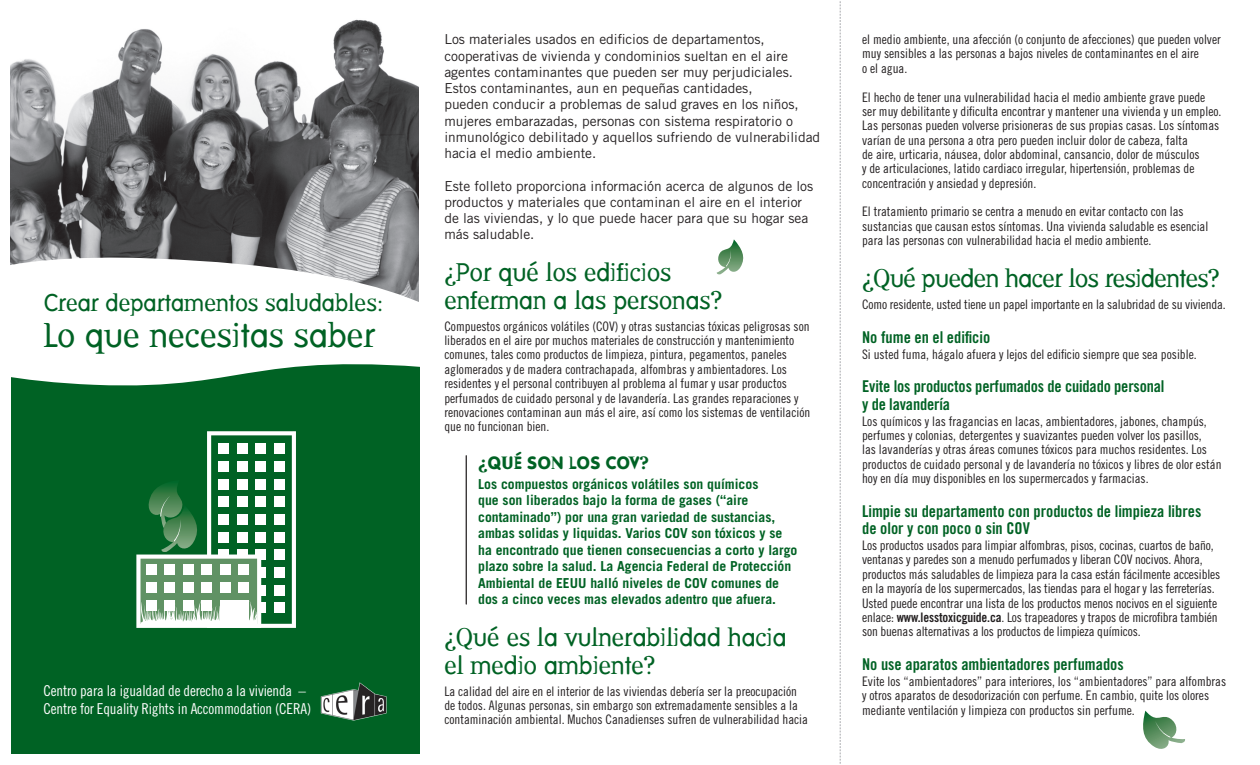
<style>
.page{position:relative;width:1260px;height:765px;background:#fff}
.page>*{position:absolute;margin:0;border:0;box-sizing:border-box;transform-origin:0 0}
.t1{font:33.75px "Dead History Roman";letter-spacing:.005em;color:#006224}
.t2{font:25px/27.5px "Dead History Roman";color:#006224}
.t3{font:25px "Dead History Roman";letter-spacing:-.02em;color:#006224}
.t4{font:23.75px "Dead History Roman";color:#006224}
.t5{font:700 17.5px "Dead History";color:#006224}
.t6{font:16.25px/17.5px "Trade Gothic Bold Cond Twenty";color:#006224}
.t7{font:15px/18px "Trade Gothic Cond Eighteen";letter-spacing:-.01em;color:#fff}
.t8{font:13.75px/16.2px "Trade Gothic";color:#231f20}
.t9{font:700 13.75px/16.5px "Trade Gothic";color:#006224}
.t10{font:13.12px/14.4px "Trade Gothic Cond Eighteen";color:#231f20}
.s1{font-family:"Trade Gothic Bold Cond Twenty"}
</style>
<div class="page">
<img style="left:10px;top:19px;width:409px;height:233px">
<div style="left:11px;top:309px;width:409px;height:445px;background:#006224"></div>
<img style="left:320px;top:682px;width:67px;height:39px">
<svg style="left:10px;top:252px;width:410px;height:134px;fill:#fff"></svg>
<div style="left:10px;top:302px;width:253px;height:38px;background:#fff"></div>
<svg style="left:716px;top:239px;width:28px;height:36px"></svg>
<svg style="left:136px;top:431px;width:160px;height:197px"></svg>
<hr style="left:466px;top:456px;width:1px;height:148px;background:#231f20">
<svg style="left:1143px;top:711px;width:42px;height:38px"></svg>
<svg style="left:840px;top:1px;width:1px;height:763px"></svg>
<h3 class="t4" style="left:44px;top:285px;width:341px">Crear departamentos saludables:</h3>
<h1 class="t1" style="left:44px;top:311px;width:333px">Lo que necesitas saber</h1>
<p class="t7" style="left:44px;top:681px;width:269px">Centro para la igualdad de derecho a la vivienda –<br>Centre for Equality Rights in Accommodation (CERA)</p>
<p class="t8" style="left:444px;top:31px;width:377px">Los materiales usados en edificios de departamentos, cooperativas de vivienda y condominios sueltan en el aire agentes contaminantes que pueden ser muy perjudiciales.<br>Estos contaminantes, aun en pequeñas cantidades,<br>pueden conducir a problemas de salud graves en los niños, mujeres embarazadas, personas con sistema respiratorio o inmunológico debilitado y aquellos sufriendo de vulnerabilidad hacia el medio ambiente.</p>
<p class="t8" style="left:444px;top:178px;width:370px">Este folleto proporciona información acerca de algunos de los productos y materiales que contaminan el aire en el interior de las viviendas, y lo que puede hacer para que su hogar sea más saludable.</p>
<h2 class="t2" style="left:444px;top:257px;width:279px">¿Por qué los edificios enferman a las personas?</h2>
<p class="t10" style="left:444px;top:319px;width:367px">Compuestos orgánicos volátiles (COV) y otras sustancias tóxicas peligrosas son liberados en el aire por muchos materiales de construcción y mantenimiento comunes, tales como productos de limpieza, pintura, pegamentos, paneles aglomerados y de madera contrachapada, alfombras y ambientadores. Los residentes y el personal contribuyen al problema al fumar y usar productos perfumados de cuidado personal y de lavandería. Las grandes reparaciones y renovaciones contaminan aun más el aire, así como los sistemas de ventilación que no funcionan bien.</p>
<h3 class="t5" style="left:478px;top:450px;width:172px">¿QUÉ SON LOS COV?</h3>
<p class="t9" style="left:478px;top:475px;width:321px">Los compuestos orgánicos volátiles son químicos<br>que son liberados bajo la forma de gases (“aire contaminado”) por una gran variedad de sustancias, ambas solidas y liquidas. Varios COV son tóxicos y se ha encontrado que tienen consecuencias a corto y largo plazo sobre la salud. La Agencia Federal de Protección Ambiental de EEUU halló niveles de COV comunes de dos a cinco veces mas elevados adentro que afuera.</p>
<h2 class="t2" style="left:444px;top:622px;width:344px">¿Qué es la vulnerabilidad hacia el medio ambiente?</h2>
<p class="t10" style="left:444px;top:684px;width:365px">La calidad del aire en el interior de las viviendas debería ser la preocupación de todos. Algunas personas, sin embargo son extremadamente sensibles a la contaminación ambiental. Muchos Canadienses sufren de vulnerabilidad hacia</p>
<p class="t10" style="left:862px;top:32px;width:360px">el medio ambiente, una afección (o conjunto de afecciones) que pueden volver muy sensibles a las personas a bajos niveles de contaminantes en el aire<br>o el agua.</p>
<p class="t10" style="left:862px;top:90px;width:361px">El hecho de tener una vulnerabilidad hacia el medio ambiente grave puede ser muy debilitante y dificulta encontrar y mantener una vivienda y un empleo.<br>Las personas pueden volverse prisioneras de sus propias casas. Los síntomas varían de una persona a otra pero pueden incluir dolor de cabeza, falta<br>de aire, urticaria, náusea, dolor abdominal, cansancio, dolor de músculos<br>y de articulaciones, latido cardiaco irregular, hipertensión, problemas de concentración y ansiedad y depresión.</p>
<p class="t10" style="left:862px;top:204px;width:348px">El tratamiento primario se centra a menudo en evitar contacto con las sustancias que causan estos síntomas. Una vivienda saludable es esencial para las personas con vulnerabilidad hacia el medio ambiente.</p>
<h2 class="t3" style="left:862px;top:260px;width:359px">¿Qué pueden hacer los residentes?</h2>
<p class="t10" style="left:862px;top:297px;width:365px">Como residente, usted tiene un papel importante en la salubridad de su vivienda.</p>
<p class="t6" style="left:862px;top:328px;width:130px">No fume en el edificio</p>
<p class="t10" style="left:862px;top:347px;width:336px">Si usted fuma, hágalo afuera y lejos del edificio siempre que sea posible.</p>
<p class="t6" style="left:862px;top:378px;width:304px">Evite los productos perfumados de cuidado personal y de lavandería</p>
<p class="t10" style="left:862px;top:414px;width:361px">Los químicos y las fragancias en lacas, ambientadores, jabones, champús, perfumes y colonias, detergentes y suavizantes pueden volver los pasillos,<br>las lavanderías y otras áreas comunes tóxicos para muchos residentes. Los productos de cuidado personal y de lavandería no tóxicos y libres de olor están hoy en día muy disponibles en los supermercados y farmacias.</p>
<p class="t6" style="left:862px;top:502px;width:341px">Limpie su departamento con productos de limpieza libres de olor y con poco o sin COV</p>
<p class="t10" style="left:862px;top:538px;width:360px">Los productos usados para limpiar alfombras, pisos, cocinas, cuartos de baño, ventanas y paredes son a menudo perfumados y liberan COV nocivos. Ahora, productos más saludables de limpieza para la casa están fácilmente accesibles en la mayoría de los supermercados, las tiendas para el hogar y las ferreterías.<br>Usted puede encontrar una lista de los productos menos nocivos en el siguiente enlace: <span class="s1">www.lesstoxicguide.ca</span>. Los trapeadores y trapos de microfibra también son buenas alternativas a los productos de limpieza químicos.</p>
<p class="t6" style="left:862px;top:656px;width:263px">No use aparatos ambientadores perfumados</p>
<p class="t10" style="left:862px;top:674px;width:366px">Evite los “ambientadores” para interiores, los “ambientadores” para alfombras y otros aparatos de desodorización con perfume. En cambio, quite los olores mediante ventilación y limpieza con productos sin perfume.</p>
</div>
